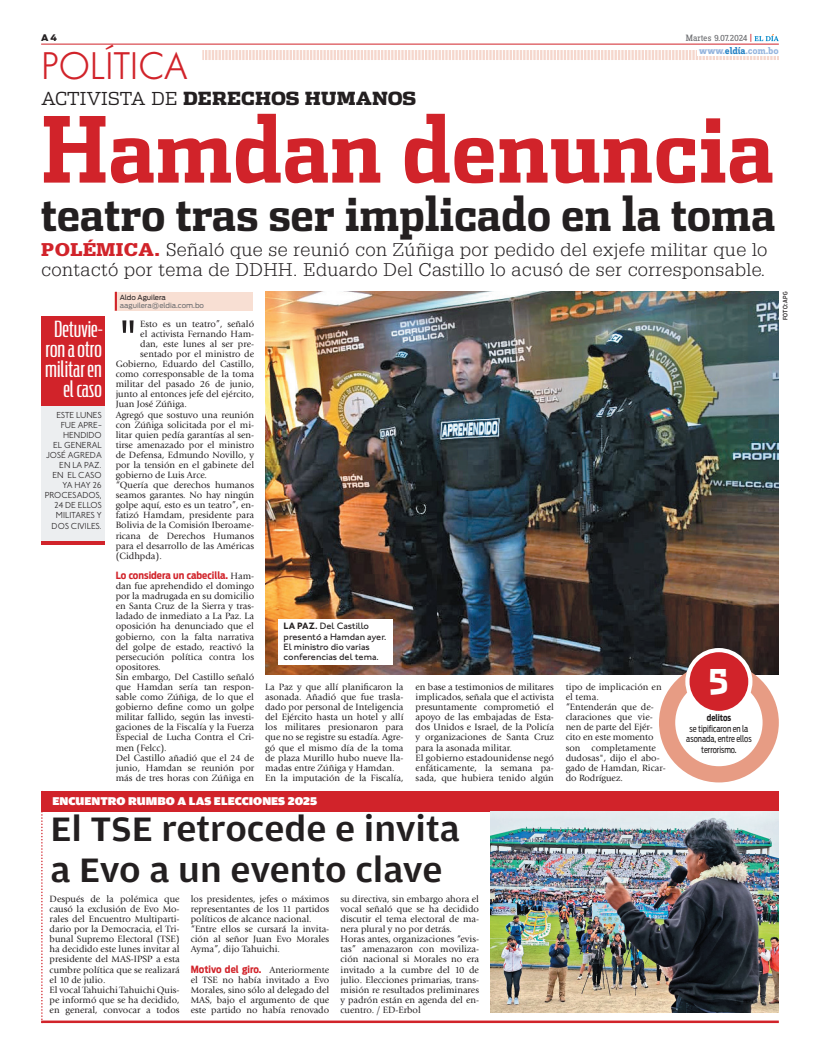
<style>
.page{position:relative;width:820px;height:1056px;background:#fff}
.page>*{position:absolute;margin:0;border:0;box-sizing:border-box;transform-origin:0 0}
.t1{font:700 91px "Dispatch Cond";color:#d1232a}
.t2{font:55.4px "Giovanni";color:#231f20}
.t3{font:700 47px "Dispatch Cond";letter-spacing:-.005em;color:#231f20}
.t4{font:500 36px/40.4px "Amplitude Wide";color:#231f20}
.t5{font:35px "Cg Futura Maxi Lt";color:#d1232a}
.t6{font:900 34px "Dispatch";color:#fff;scale:.8 1}
.t7{font:300 22px/20.2px "Antenna Comp";color:#fff;text-align:right;scale:1.4 1}
.t8{font:300 18px/20.2px "Glypha";letter-spacing:.02em;color:#231f20;scale:1.1 1}
.t9{font:900 18px "Dispatch";color:#231f20}
.t10{font:900 12px "Amplitude Wide";color:#fff}
.t11{font:700 10px "Antenna Cond";color:#d1232a}
.t12{font:700 10px "Zine Slab Dis";color:#95b5de}
.t13{font:9.5px/10.1px "Giovanni";color:#231f20}
.t14{font:500 9.5px/10.1px "Johnston ITC";color:#231f20}
.t15{font:9.5px "Zine Slab Dis";color:#6c6d70}
.t16{font:300 9px/10.1px "Johnston ITC";letter-spacing:-.005em;color:#231f20;text-align:right}
.t17{font:9px/10.5px "Antenna Cond";color:#231f20;text-align:center;scale:.9 1}
.t18{font:900 9px "Antenna";color:#231f20}
.t19{font:7px/8px "Antenna";color:#6c6d70}
.t20{font:500 6px "Antenna Cond";letter-spacing:.015em;color:#231f20}
.s1{font-weight:300}
.s2{color:#d1232a}
.s3{color:#2783c5}
.s4{font-weight:900;color:#d1232a}
.s5{color:#231f20}
.s6{font-family:"Giovanni";font-weight:400;font-size:9.5px;color:#231f20}
.s7{font-weight:700}
</style>
<div class="page">
<div style="left:41px;top:791px;width:737px;height:20px;background:#d1232a"></div>
<img style="left:490px;top:811px;width:288px;height:201px">
<hr style="left:41px;top:1020px;width:737px;height:3px;background:#d1232a">
<svg style="left:41px;top:811px;width:2px;height:211px"></svg>
<div style="left:115px;top:292px;width:138px;height:19px;background:#f8dfd3"></div>
<svg style="left:115px;top:292px;width:2px;height:19px"></svg>
<img style="left:265px;top:292px;width:513px;height:383px">
<div style="left:658px;top:663px;width:120px;height:119px;background:#e79c84;border-radius:50%"></div>
<div style="left:675px;top:679px;width:87px;height:87px;background:#fff;border-radius:50%"></div>
<div style="left:687px;top:650px;width:63px;height:63px;background:#d1232a;border-radius:50%"></div>
<div style="left:685px;top:648px;width:67px;height:67px;border:4px solid #fff;border-radius:50%"></div>
<div style="left:41px;top:387px;width:64px;height:154px;background:#eceef0"></div>
<div style="left:41px;top:317px;width:64px;height:89px;background:#d1232a"></div>
<hr style="left:41px;top:541px;width:64px;height:4px;background:#d1232a">
<div style="left:278px;top:619px;width:114px;height:46px;background:#fff"></div>
<svg style="left:202px;top:50px;width:576px;height:10px"></svg>
<hr style="left:41px;top:44px;width:737px;height:1px;background:#d1232a">
<div style="left:696px;top:46px;width:82px;height:9px;background:#fff"></div>
<svg style="left:754px;top:34px;width:24px;height:7px"></svg>
<p class="t18" style="left:41px;top:32px;width:17px">A 4</p>
<p class="t5" style="left:41px;top:45px;width:148px">POLÍTICA</p>
<p class="t9" style="left:41px;top:85px;width:376px"><span class="s1">ACTIVISTA DE</span> DERECHOS HUMANOS</p>
<p class="t15" style="left:685px;top:34px;width:68px">Martes 9.07.2024 <span class="s2">|</span></p>
<p class="t12" style="left:699px;top:45px;width:81px">www.<span class="s3">eldía</span>.com.bo</p>
<p class="t1" style="left:41px;top:92px;width:734px">Hamdan denuncia</p>
<p class="t3" style="left:41px;top:184px;width:735px">teatro tras ser implicado en la toma</p>
<p class="t8" style="left:41px;top:239px;width:661px"><span class="s4">POLÉMICA.</span> Señaló que se reunió con Zúñiga por pedido del exjefe militar que lo contactó por tema de DDHH. Eduardo Del Castillo lo acusó de ser corresponsable.</p>
<p class="t7" style="left:45px;top:319px;width:43px">Detuvie&shy;ron a otro militar en el caso</p>
<p class="t16" style="left:45px;top:409px;width:58px">ESTE LUNES<br>FUE APRE-<br>HENDIDO<br>EL GENERAL<br>JOSÉ AGREDA<br>EN LA PAZ.<br>EN EL CASO<br>YA HAY 26<br>PROCESADOS,<br>24 DE ELLOS<br>MILITARES Y<br>DOS CIVILES.</p>
<p class="t19" style="left:120px;top:293px;width:86px"><span class="s5">Aldo Aguilera </span>aaguilera@eldia.com.bo</p>
<p class="t2" style="left:116px;top:308px;width:26px">"</p>
<p class="t13" style="left:140px;top:319px;width:115px">Esto es un teatro”, señaló</p>
<p class="t13" style="left:140px;top:329px;width:115px">el activista Fernando Ham-</p>
<p class="t13" style="left:140px;top:339px;width:115px">dan, este lunes al ser pre-</p>
<p class="t13" style="left:140px;top:349px;width:115px">sentado por el ministro de</p>
<p class="t13" style="left:116px;top:359px;width:140px">Gobierno, Eduardo del Castillo,</p>
<p class="t13" style="left:116px;top:369px;width:140px">como corresponsable de la toma</p>
<p class="t13" style="left:116px;top:379px;width:140px">militar del pasado 26 de junio,</p>
<p class="t13" style="left:116px;top:389px;width:140px">junto al entonces jefe del ejército,</p>
<p class="t13" style="left:116px;top:399px;width:73px">Juan José Zúñiga.</p>
<p class="t13" style="left:116px;top:409px;width:140px">Agregó que sostuvo una reunión</p>
<p class="t13" style="left:116px;top:420px;width:140px">con Zúñiga solicitada por el mi-</p>
<p class="t13" style="left:116px;top:430px;width:140px">litar quien pedía garantías al sen-</p>
<p class="t13" style="left:116px;top:440px;width:140px">tirse amenazado por el ministro</p>
<p class="t13" style="left:116px;top:450px;width:140px">de Defensa, Edmundo Novillo, y</p>
<p class="t13" style="left:116px;top:460px;width:140px">por la tensión en el gabinete del</p>
<p class="t13" style="left:116px;top:470px;width:93px">gobierno de Luis Arce.</p>
<p class="t13" style="left:116px;top:480px;width:140px">“Quería que derechos humanos</p>
<p class="t13" style="left:116px;top:490px;width:140px">seamos garantes. No hay ningún</p>
<p class="t13" style="left:116px;top:500px;width:140px">golpe aquí, esto es un teatro”, en-</p>
<p class="t13" style="left:116px;top:510px;width:140px">fatizó Hamdam, presidente para</p>
<p class="t13" style="left:116px;top:520px;width:140px">Bolivia de la Comisión Iberoame-</p>
<p class="t13" style="left:116px;top:530px;width:140px">ricana de Derechos Humanos</p>
<p class="t13" style="left:116px;top:541px;width:140px">para el desarrollo de las Américas</p>
<p class="t13" style="left:116px;top:551px;width:48px">(Cidhpda).</p>
<p class="t11" style="left:116px;top:569px;width:140px">Lo considera un cabecilla. <span class="s6">Ham-</span></p>
<p class="t13" style="left:116px;top:581px;width:140px">dan fue aprehendido el domingo por la madrugada en su domicilio en Santa Cruz de la Sierra y tras&shy;ladado de inmediato a La Paz. La oposición ha denunciado que el gobierno, con la falta narrativa del golpe de estado, reactivó la persecución política contra los opositores.<br>Sin embargo, Del Castillo señaló que Hamdan sería tan respon&shy;sable como Zúñiga, de lo que el gobierno define como un golpe militar fallido, según las investi&shy;gaciones de la Fiscalía y la Fuerza<br>Especial de Lucha Contra el Cri&shy;men (Felcc).<br>Del Castillo añadió que el 24 de junio, Hamdan se reunión por más de tres horas con Zúñiga en</p>
<p class="t14" style="left:283px;top:621px;width:104px"><span class="s7">LA PAZ.</span> Del Castillo presentó a Hamdan ayer.<br>El ministro dio varias conferencias del tema.</p>
<p class="t13" style="left:265px;top:682px;width:140px">La Paz y que allí planificaron la asonada. Añadió que fue trasla&shy;dado por personal de Inteligencia del Ejército hasta un hotel y allí los militares presionaron para que no se registre su estadía. Agre&shy;gó que el mismo día de la toma de plaza Murillo hubo nueve lla&shy;madas entre Zúñiga y Hamdan.<br>En la imputación de la Fiscalía,</p>
<p class="t13" style="left:565px;top:682px;width:101px">tipo de implicación en el tema.<br>“Entenderán que de&shy;claraciones que vie&shy;nen de parte del Ejér&shy;cito en este momento son completamente dudosas", dijo el abo&shy;gado de Hamdan, Ricar&shy;do Rodríguez.</p>
<p class="t13" style="left:415px;top:682px;width:140px">en base a testimonios de militares implicados, señala que el activista presuntamente comprometió el apoyo de las embajadas de Esta&shy;dos Unidos e Israel, de la Policía y organizaciones de Santa Cruz para la asonada militar.<br>El gobierno estadounidense negó enfáticamente, la semana pa&shy;sada, que hubiera tenido algún</p>
<p class="t10" style="left:52px;top:794px;width:266px">ENCUENTRO RUMBO A LAS ELECCIONES 2025</p>
<p class="t4" style="left:50px;top:810px;width:411px">El TSE retrocede e invita a Evo a un evento clave</p>
<p class="t13" style="left:50px;top:894px;width:131px">Después de la polémica que causó la exclusión de Evo Mo&shy;rales del Encuentro Multiparti&shy;dario por la Democracia, el Tri&shy;bunal Supremo Electoral (TSE) ha decidido este lunes invitar al presidente del MAS-IPSP a esta cumbre política que se realizará el 10 de julio.<br>El vocal Tahuichi Tahuichi Quis&shy;pe informó que se ha decidido, en general, convocar a todos</p>
<p class="t13" style="left:191px;top:894px;width:140px">los presidentes, jefes o máximos representantes de los 11 partidos políticos de alcance nacional. “Entre ellos se cursará la invita&shy;ción al señor Juan Evo Morales<br>Ayma”, dijo Tahuichi.</p>
<p class="t11" style="left:191px;top:963px;width:140px">Motivo del giro. <span class="s6">Anteriormente</span></p>
<p class="t13" style="left:191px;top:975px;width:140px;text-align:justify">el TSE no había invitado a Evo Morales, sino sólo al delegado del MAS, bajo el argumento de que este partido no había renovado</p>
<p class="t13" style="left:340px;top:894px;width:140px">su directiva, sin embargo ahora el vocal señaló que se ha decidido discutir el tema electoral de ma&shy;nera plural y no por detrás.<br>Horas antes, organizaciones “evis&shy;tas” amenazaron con moviliza&shy;ción nacional si Morales no era invitado a la cumbre del 10 de julio. Elecciones primarias, trans&shy;misión re resultados preliminares y padrón están en agenda del en&shy;cuentro. / ED-Erbol</p>
<p class="t6" style="left:708px;top:656px;width:26px">5</p>
<p class="t17" style="left:686px;top:713px;width:74px"><span class="s7">delitos<br></span>se tipificaron en la asonada, entre ellos terrorismo.</p>
<p class="t20" style="left:781px;top:320px;width:29px;rotate:-90deg">FOTO: apg</p>
</div>
